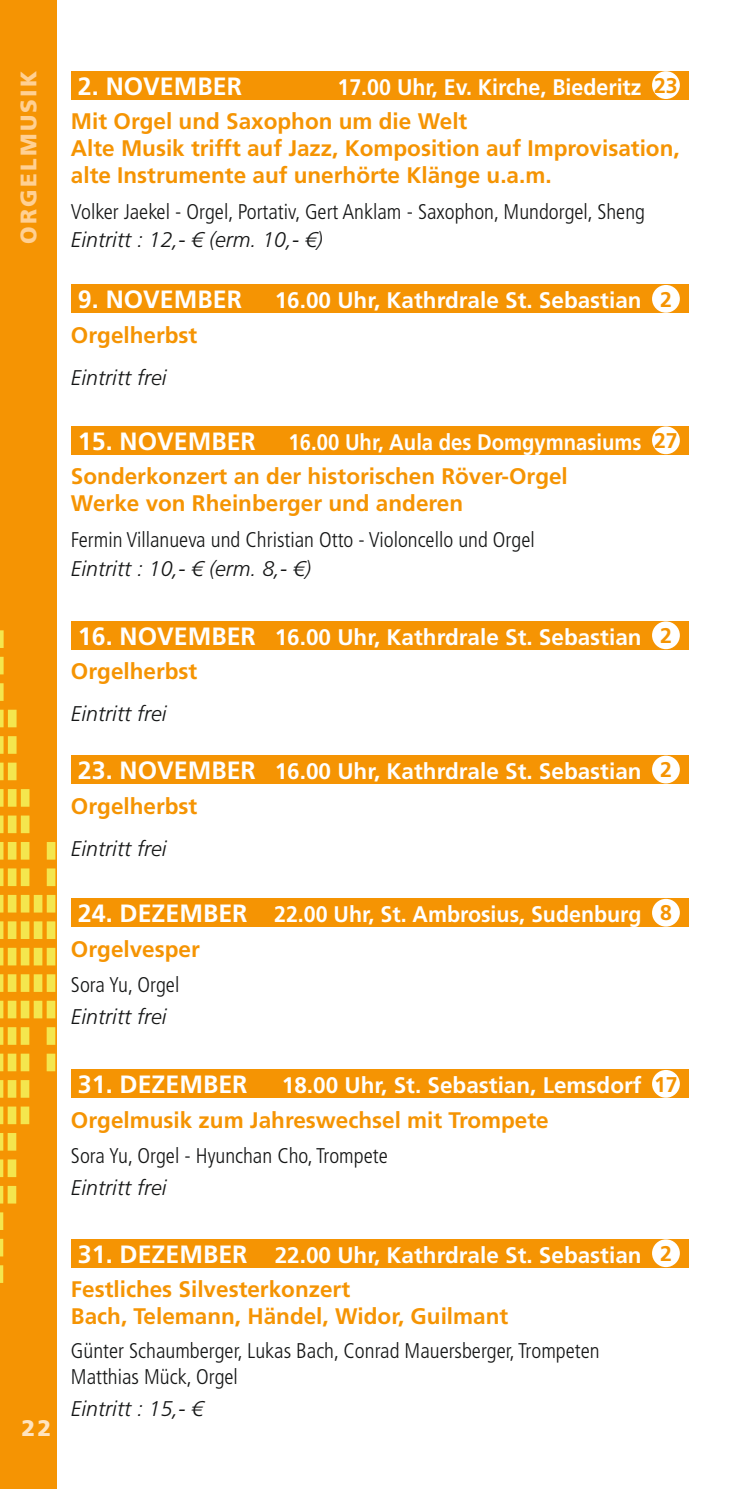
<style>
.page{position:relative;width:745px;height:1489px;background:#fff}
.page>*{position:absolute;margin:0;border:0;box-sizing:border-box;transform-origin:0 0}
.t1{font:700 25px "Frutiger LT";color:#fff}
.t2{font:700 22.5px/27px "Frutiger LT";color:#f59403}
.t3{font:700 22.5px/34.5px "Frutiger LT";color:#fff}
.t4{font:700 22.5px/34.5px "Frutiger LT";color:#fff;scale:.95 1}
.t5{font:700 22.5px "Frutiger LT";color:#fff;scale:.9 1}
.t6{font:900 22.5px "Frutiger LT";letter-spacing:.1em;color:#ffd093}
.t7{font:900 22.5px "Frutiger LT";color:#ffe4c0}
.t8{font:300 condensed 21.25px/25.5px "Frutiger LT";color:#151616}
.t9{font:italic 300 21.25px "Frutiger LT";color:#151616}
.t10{font:700 21.25px "Frutiger LT";color:#f59403}
.s1{font-size:25px}
.s2{color:#f59403}
</style>
<div class="page">
<div style="left:0;top:0;width:57px;height:1488px;background:#f59403"></div>
<hr style="left:0;top:947px;width:3px;height:18px;background:#f4e64e">
<div style="left:8px;top:947px;width:8px;height:18px;background:#f4e64e"></div>
<div style="left:21px;top:947px;width:8px;height:18px;background:#f4e64e"></div>
<div style="left:34px;top:947px;width:8px;height:18px;background:#f4e64e"></div>
<div style="left:47px;top:947px;width:8px;height:18px;background:#f4e64e"></div>
<hr style="left:0;top:921px;width:3px;height:17px;background:#f4e64e">
<hr style="left:0;top:894px;width:3px;height:18px;background:#f4e64e">
<hr style="left:0;top:868px;width:3px;height:18px;background:#f4e64e">
<svg style="left:0;top:842px;width:4px;height:17px"></svg>
<svg style="left:0;top:815px;width:4px;height:18px"></svg>
<svg style="left:0;top:789px;width:4px;height:17px"></svg>
<svg style="left:0;top:762px;width:4px;height:18px"></svg>
<svg style="left:0;top:736px;width:4px;height:17px"></svg>
<svg style="left:0;top:709px;width:4px;height:18px"></svg>
<svg style="left:0;top:683px;width:4px;height:18px"></svg>
<svg style="left:0;top:656px;width:4px;height:18px"></svg>
<svg style="left:0;top:630px;width:4px;height:18px"></svg>
<div style="left:8px;top:921px;width:8px;height:17px;background:#f4e64e"></div>
<div style="left:8px;top:894px;width:8px;height:18px;background:#f4e64e"></div>
<div style="left:8px;top:868px;width:8px;height:18px;background:#f4e64e"></div>
<div style="left:8px;top:842px;width:8px;height:17px;background:#f4e64e"></div>
<div style="left:8px;top:815px;width:8px;height:18px;background:#f4e64e"></div>
<div style="left:8px;top:789px;width:9px;height:17px;background:#f4e64e"></div>
<div style="left:8px;top:762px;width:9px;height:18px;background:#f4e64e"></div>
<div style="left:8px;top:736px;width:9px;height:17px;background:#f4e64e"></div>
<div style="left:8px;top:709px;width:9px;height:18px;background:#f4e64e"></div>
<div style="left:21px;top:921px;width:8px;height:18px;background:#f4e64e"></div>
<div style="left:21px;top:894px;width:8px;height:18px;background:#f4e64e"></div>
<div style="left:21px;top:868px;width:8px;height:18px;background:#f4e64e"></div>
<div style="left:21px;top:842px;width:8px;height:17px;background:#f4e64e"></div>
<div style="left:21px;top:815px;width:8px;height:18px;background:#f4e64e"></div>
<div style="left:21px;top:789px;width:8px;height:17px;background:#f4e64e"></div>
<div style="left:34px;top:921px;width:8px;height:18px;background:#f4e64e"></div>
<div style="left:34px;top:894px;width:8px;height:18px;background:#f4e64e"></div>
<div style="left:47px;top:921px;width:8px;height:18px;background:#f4e64e"></div>
<div style="left:47px;top:894px;width:8px;height:18px;background:#f4e64e"></div>
<div style="left:47px;top:868px;width:8px;height:18px;background:#f4e64e"></div>
<div style="left:47px;top:842px;width:8px;height:17px;background:#f4e64e"></div>
<hr style="left:0;top:974px;width:3px;height:17px;background:#f4e64e">
<hr style="left:0;top:1000px;width:3px;height:18px;background:#f4e64e">
<hr style="left:0;top:1027px;width:3px;height:17px;background:#f4e64e">
<hr style="left:0;top:1053px;width:3px;height:18px;background:#f4e64e">
<hr style="left:0;top:1080px;width:3px;height:17px;background:#f4e64e">
<hr style="left:0;top:1106px;width:3px;height:18px;background:#f4e64e">
<hr style="left:0;top:1132px;width:3px;height:18px;background:#f4e64e">
<hr style="left:0;top:1159px;width:3px;height:17px;background:#f4e64e">
<hr style="left:0;top:1185px;width:3px;height:18px;background:#f4e64e">
<hr style="left:0;top:1212px;width:3px;height:17px;background:#f4e64e">
<hr style="left:0;top:1238px;width:3px;height:18px;background:#f4e64e">
<hr style="left:0;top:1265px;width:3px;height:17px;background:#f4e64e">
<div style="left:8px;top:974px;width:8px;height:17px;background:#f4e64e"></div>
<div style="left:8px;top:1000px;width:8px;height:18px;background:#f4e64e"></div>
<div style="left:8px;top:1027px;width:8px;height:17px;background:#f4e64e"></div>
<div style="left:8px;top:1053px;width:8px;height:18px;background:#f4e64e"></div>
<div style="left:8px;top:1080px;width:8px;height:17px;background:#f4e64e"></div>
<div style="left:8px;top:1106px;width:8px;height:18px;background:#f4e64e"></div>
<div style="left:8px;top:1132px;width:8px;height:18px;background:#f4e64e"></div>
<div style="left:8px;top:1159px;width:8px;height:17px;background:#f4e64e"></div>
<div style="left:8px;top:1185px;width:8px;height:18px;background:#f4e64e"></div>
<div style="left:21px;top:974px;width:8px;height:17px;background:#f4e64e"></div>
<div style="left:21px;top:1000px;width:8px;height:18px;background:#f4e64e"></div>
<div style="left:21px;top:1027px;width:8px;height:17px;background:#f4e64e"></div>
<div style="left:21px;top:1053px;width:8px;height:18px;background:#f4e64e"></div>
<div style="left:21px;top:1080px;width:8px;height:17px;background:#f4e64e"></div>
<div style="left:21px;top:1106px;width:8px;height:18px;background:#f4e64e"></div>
<div style="left:34px;top:974px;width:8px;height:17px;background:#f4e64e"></div>
<div style="left:34px;top:1000px;width:8px;height:18px;background:#f4e64e"></div>
<div style="left:47px;top:974px;width:8px;height:17px;background:#f4e64e"></div>
<div style="left:47px;top:1000px;width:8px;height:18px;background:#f4e64e"></div>
<div style="left:47px;top:1027px;width:8px;height:17px;background:#f4e64e"></div>
<div style="left:47px;top:1053px;width:8px;height:18px;background:#f4e64e"></div>
<div style="left:71px;top:285px;width:616px;height:28px;background:#f59403"></div>
<div style="left:651px;top:285px;width:28px;height:28px;background:#fff;border-radius:50%"></div>
<div style="left:71px;top:71px;width:616px;height:28px;background:#f59403"></div>
<div style="left:651px;top:71px;width:28px;height:28px;background:#fff;border-radius:50%"></div>
<div style="left:71px;top:426px;width:616px;height:28px;background:#f59403"></div>
<div style="left:651px;top:426px;width:28px;height:28px;background:#fff;border-radius:50%"></div>
<div style="left:71px;top:621px;width:616px;height:28px;background:#f59403"></div>
<div style="left:651px;top:621px;width:28px;height:28px;background:#fff;border-radius:50%"></div>
<div style="left:71px;top:755px;width:616px;height:28px;background:#f59403"></div>
<div style="left:651px;top:755px;width:28px;height:28px;background:#fff;border-radius:50%"></div>
<div style="left:71px;top:898px;width:616px;height:28px;background:#f59403"></div>
<div style="left:651px;top:898px;width:28px;height:28px;background:#fff;border-radius:50%"></div>
<div style="left:71px;top:1069px;width:616px;height:28px;background:#f59403"></div>
<div style="left:651px;top:1069px;width:28px;height:28px;background:#fff;border-radius:50%"></div>
<div style="left:71px;top:1238px;width:616px;height:29px;background:#f59403"></div>
<div style="left:651px;top:1239px;width:28px;height:27px;background:#fff;border-radius:50%"></div>
<p class="t6" style="left:15px;top:244px;width:174px;rotate:-90deg">ORGELMUSIK</p>
<p class="t7" style="left:22px;top:1414px;width:31px">22</p>
<p class="t1" style="left:78px;top:71px;width:165px">2. NOVEMBER</p>
<p class="t4" style="left:337px;top:70px;width:321px">17.00 Uhr, Ev. Kirche, Biederitz</p>
<p class="t2" style="left:71px;top:108px;width:610px">Mit Orgel und Saxophon um die Welt<br>Alte Musik trifft auf Jazz, Komposition auf Improvisation, alte Instrumente auf unerhörte Klänge u.a.m.</p>
<p class="t8" style="left:71px;top:199px;width:575px">Volker Jaekel - Orgel, Portativ, Gert Anklam - Saxophon, Mundorgel, Sheng</p>
<p class="t9" style="left:71px;top:228px;width:253px">Eintritt : 12,- € (erm. 10,- €)</p>
<p class="t10" style="left:653px;top:73px;width:25px">23</p>
<p class="t1" style="left:78px;top:285px;width:165px">9. NOVEMBER</p>
<p class="t3" style="left:274px;top:283px;width:368px">16.00 Uhr, Kathrdrale St. Sebastian</p>
<p class="t2" style="left:71px;top:321px;width:128px">Orgelherbst</p>
<p class="t9" style="left:71px;top:365px;width:97px">Eintritt frei</p>
<p class="t10" style="left:659px;top:286px;width:13px">2</p>
<p class="t1" style="left:78px;top:426px;width:179px">15. NOVEMBER</p>
<p class="t5" style="left:288px;top:429px;width:393px">16.00 Uhr, Aula des Domgymnasiums</p>
<p class="t2" style="left:71px;top:463px;width:498px">Sonderkonzert an der historischen Röver-Orgel<br>Werke von Rheinberger und anderen</p>
<p class="t8" style="left:71px;top:527px;width:465px">Fermin Villanueva und Christian Otto - Violoncello und Orgel</p>
<p class="t9" style="left:71px;top:556px;width:241px">Eintritt : 10,- € (erm. 8,- €)</p>
<p class="t10" style="left:653px;top:428px;width:25px">27</p>
<p class="t3" style="left:71px;top:619px;width:571px;text-indent:7px"><span class="s1">16. NOVEMBER</span> 16.00 Uhr, Kathrdrale St. Sebastian<br><span class="s2">Orgelherbst</span></p>
<p class="t9" style="left:71px;top:701px;width:97px">Eintritt frei</p>
<p class="t3" style="left:71px;top:754px;width:571px;text-indent:7px"><span class="s1">23. NOVEMBER</span> 16.00 Uhr, Kathrdrale St. Sebastian<br><span class="s2">Orgelherbst</span></p>
<p class="t9" style="left:71px;top:836px;width:97px">Eintritt frei</p>
<p class="t10" style="left:659px;top:623px;width:13px">2</p>
<p class="t10" style="left:659px;top:757px;width:13px">2</p>
<p class="t4" style="left:71px;top:897px;width:602px;text-indent:7px"><span class="s1">24. DEZEMBER</span> 22.00 Uhr, St. Ambrosius, Sudenburg<br><span class="s2">Orgelvesper</span></p>
<p class="t8" style="left:71px;top:972px;width:110px">Sora Yu, Orgel</p>
<p class="t9" style="left:71px;top:1004px;width:97px">Eintritt frei</p>
<p class="t10" style="left:659px;top:900px;width:13px">8</p>
<p class="t1" style="left:78px;top:1069px;width:171px">31. DEZEMBER</p>
<p class="t3" style="left:282px;top:1068px;width:361px">18.00 Uhr, St. Sebastian, Lemsdorf</p>
<p class="t2" style="left:71px;top:1106px;width:479px">Orgelmusik zum Jahreswechsel mit Trompete</p>
<p class="t8" style="left:71px;top:1143px;width:318px">Sora Yu, Orgel - Hyunchan Cho, Trompete</p>
<p class="t9" style="left:71px;top:1175px;width:97px">Eintritt frei</p>
<p class="t10" style="left:653px;top:1071px;width:25px">17</p>
<p class="t3" style="left:71px;top:1237px;width:571px;text-indent:7px"><span class="s1">31. DEZEMBER</span> 22.00 Uhr, Kathrdrale St. Sebastian<br><span class="s2">Festliches Silvesterkonzert</span></p>
<p class="t2" style="left:71px;top:1302px;width:438px">Bach, Telemann, Händel, Widor, Guilmant</p>
<p class="t8" style="left:71px;top:1338px;width:530px">Günter Schaumberger, Lukas Bach, Conrad Mauersberger, Trompeten<br>Matthias Mück, Orgel</p>
<p class="t9" style="left:71px;top:1395px;width:134px">Eintritt : 15,- €</p>
<p class="t10" style="left:659px;top:1240px;width:13px">2</p>
</div>
